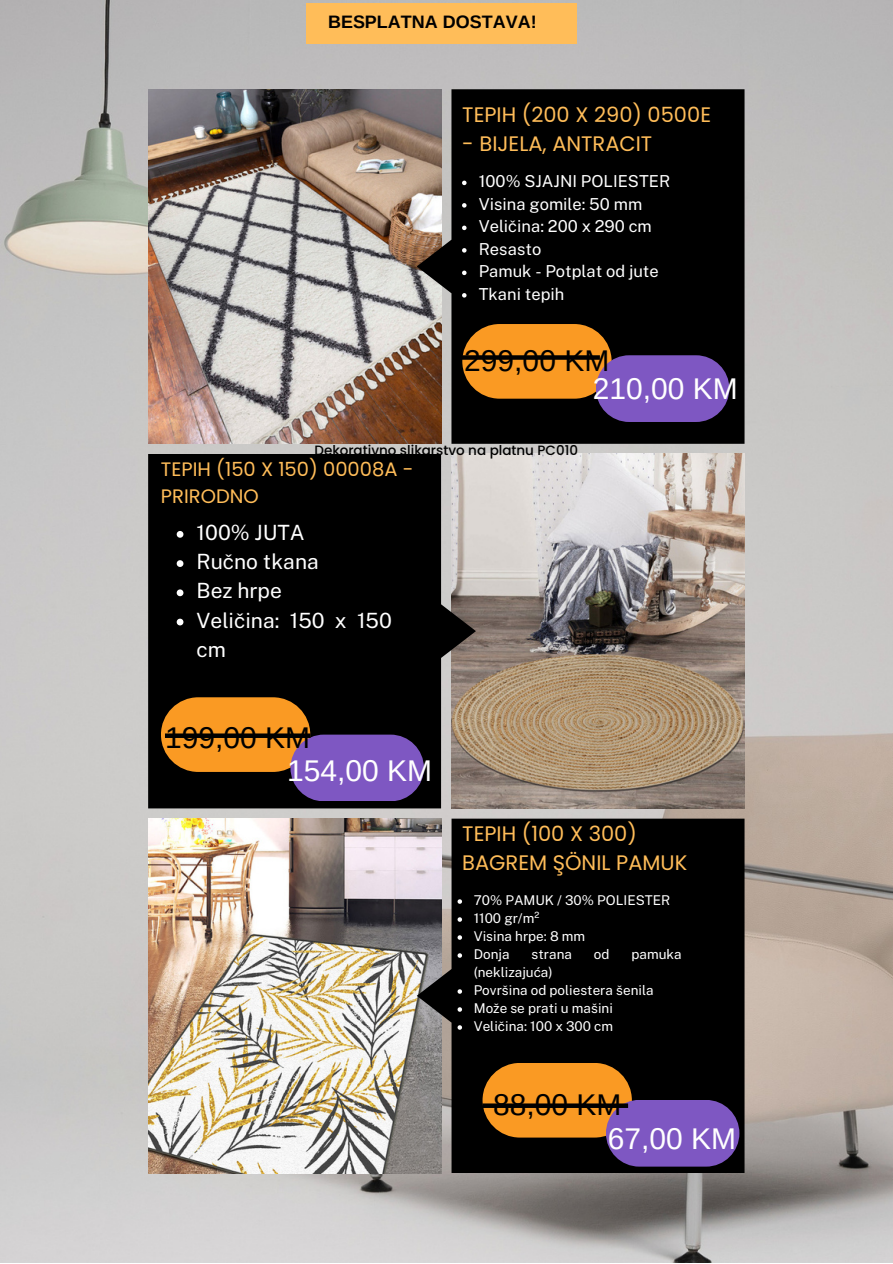
<style>
.page{position:relative;width:893px;height:1264px;background:#fff}
.page>*{position:absolute;margin:0;border:0;box-sizing:border-box;transform-origin:0 0}
.t1{font:30px "Arimo";color:#000}
.t2{font:30px "Arimo";color:#fff}
.t3{font:21px/29.2px "Poppins";color:#ffbd59}
.t4{font:21px/29.2px "Public Sans";color:#fff}
.t5{font:19.5px/27px "Poppins";color:#ffbd59}
.t6{font:700 18px "Arimo";color:#000}
.t7{font:16.5px "Public Sans";color:#fff}
.t8{font:13.5px "Public Sans";color:#fff}
.t9{font:500 13.5px "Poppins";color:#000}
</style>
<div class="page">
<img style="left:0;top:0;width:892px;height:1262px">
<img style="left:148px;top:89px;width:268px;height:355px">
<svg style="left:416px;top:89px;width:328px;height:355px;background:#141110"></svg>
<img style="left:476px;top:454px;width:268px;height:354px">
<svg style="left:148px;top:454px;width:328px;height:354px;background:#141312"></svg>
<img style="left:148px;top:818px;width:269px;height:355px">
<svg style="left:417px;top:818px;width:327px;height:355px;background:#121212"></svg>
<svg style="left:462px;top:181px;width:4px;height:4px"></svg>
<svg style="left:462px;top:203px;width:4px;height:5px"></svg>
<svg style="left:462px;top:226px;width:4px;height:4px"></svg>
<svg style="left:462px;top:248px;width:4px;height:4px"></svg>
<svg style="left:462px;top:270px;width:4px;height:5px"></svg>
<svg style="left:462px;top:293px;width:4px;height:4px"></svg>
<svg style="left:177px;top:531px;width:6px;height:6px"></svg>
<svg style="left:177px;top:560px;width:6px;height:7px"></svg>
<svg style="left:177px;top:589px;width:6px;height:7px"></svg>
<svg style="left:177px;top:618px;width:6px;height:7px"></svg>
<hr style="left:527px;top:330px;width:145px;height:4px;background:#000">
<div style="left:462px;top:324px;width:149px;height:74px;background:#fa9a23;border-radius:37px"></div>
<div style="left:596px;top:355px;width:133px;height:67px;background:#7e57c2;border-radius:33px"></div>
<div style="left:454px;top:355px;width:146px;height:5px;background:#000"></div>
<div style="left:161px;top:697px;width:149px;height:75px;background:#fa9a23;border-radius:37px"></div>
<div style="left:290px;top:734px;width:134px;height:67px;background:#7e57c2;border-radius:33px"></div>
<div style="left:482px;top:1062px;width:149px;height:75px;background:#fa9a23;border-radius:37px"></div>
<div style="left:606px;top:1099px;width:133px;height:67px;background:#7e57c2;border-radius:33px"></div>
<div style="left:165px;top:733px;width:145px;height:5px;background:#000"></div>
<svg style="left:482px;top:1103px;width:146px;height:4px"></svg>
<div style="left:306px;top:3px;width:270px;height:40px;background:#ffbd59"></div>
<svg style="left:457px;top:899px;width:5px;height:4px"></svg>
<svg style="left:457px;top:917px;width:5px;height:4px"></svg>
<svg style="left:457px;top:935px;width:5px;height:4px"></svg>
<svg style="left:457px;top:953px;width:5px;height:4px"></svg>
<svg style="left:457px;top:989px;width:5px;height:4px"></svg>
<svg style="left:457px;top:1007px;width:5px;height:4px"></svg>
<svg style="left:457px;top:1025px;width:5px;height:4px"></svg>
<p class="t6" style="left:328px;top:11px;width:210px">BESPLATNA DOSTAVA!</p>
<p class="t3" style="left:462px;top:100px;width:250px">TEPIH (200 X 290) 0500E</p>
<p class="t3" style="left:462px;top:129px;width:191px">- BIJELA, ANTRACIT</p>
<p class="t7" style="left:479px;top:172px;width:193px">100% SJAJNI POLIESTER</p>
<p class="t7" style="left:479px;top:194px;width:165px">Visina gomile: 50 mm</p>
<p class="t7" style="left:479px;top:217px;width:174px">Veličina: 200 x 290 cm</p>
<p class="t7" style="left:479px;top:239px;width:64px">Resasto</p>
<p class="t7" style="left:479px;top:262px;width:181px">Pamuk - Potplat od jute</p>
<p class="t7" style="left:479px;top:284px;width:87px">Tkani tepih</p>
<p class="t1" style="left:464px;top:344px;width:146px">299,00 KM</p>
<p class="t9" style="left:314px;top:440px;width:265px">Dekorativno slikarstvo na platnu PC010</p>
<p class="t5" style="left:161px;top:456px;width:254px">TEPIH (150 X 150) 00008A -<br>PRIRODNO</p>
<p class="t4" style="left:197px;top:517px;width:110px">100% JUTA</p>
<p class="t4" style="left:197px;top:547px;width:124px">Ručno tkana</p>
<p class="t4" style="left:197px;top:576px;width:87px">Bez hrpe</p>
<p class="t4" style="left:197px;top:605px;width:197px">Veličina: 150 x 150 cm</p>
<p class="t2" style="left:592px;top:371px;width:146px">210,00 KM</p>
<p class="t1" style="left:165px;top:720px;width:146px">199,00 KM</p>
<p class="t2" style="left:287px;top:753px;width:146px">154,00 KM</p>
<p class="t3" style="left:462px;top:819px;width:226px">TEPIH (100 X 300)<br>BAGREM ŞÖNIL PAMUK</p>
<p class="t8" style="left:473px;top:892px;width:198px">70% PAMUK / 30% POLIESTER</p>
<p class="t8" style="left:473px;top:910px;width:67px">1100 gr/m²</p>
<p class="t8" style="left:473px;top:928px;width:113px">Visina hrpe: 8 mm</p>
<p class="t8" style="left:473px;top:946px;width:37px">Donja</p>
<p class="t8" style="left:531px;top:946px;width:42px">strana</p>
<p class="t8" style="left:594px;top:946px;width:17px">od</p>
<p class="t8" style="left:631px;top:946px;width:52px">pamuka</p>
<p class="t8" style="left:473px;top:964px;width:80px">(neklizajuća)</p>
<p class="t8" style="left:473px;top:982px;width:181px">Površina od poliestera šenila</p>
<p class="t8" style="left:473px;top:1000px;width:141px">Može se prati u mašini</p>
<p class="t8" style="left:473px;top:1018px;width:141px">Veličina: 100 x 300 cm</p>
<p class="t1" style="left:493px;top:1088px;width:130px">88,00 KM</p>
<p class="t2" style="left:608px;top:1121px;width:130px">67,00 KM</p>
</div>
